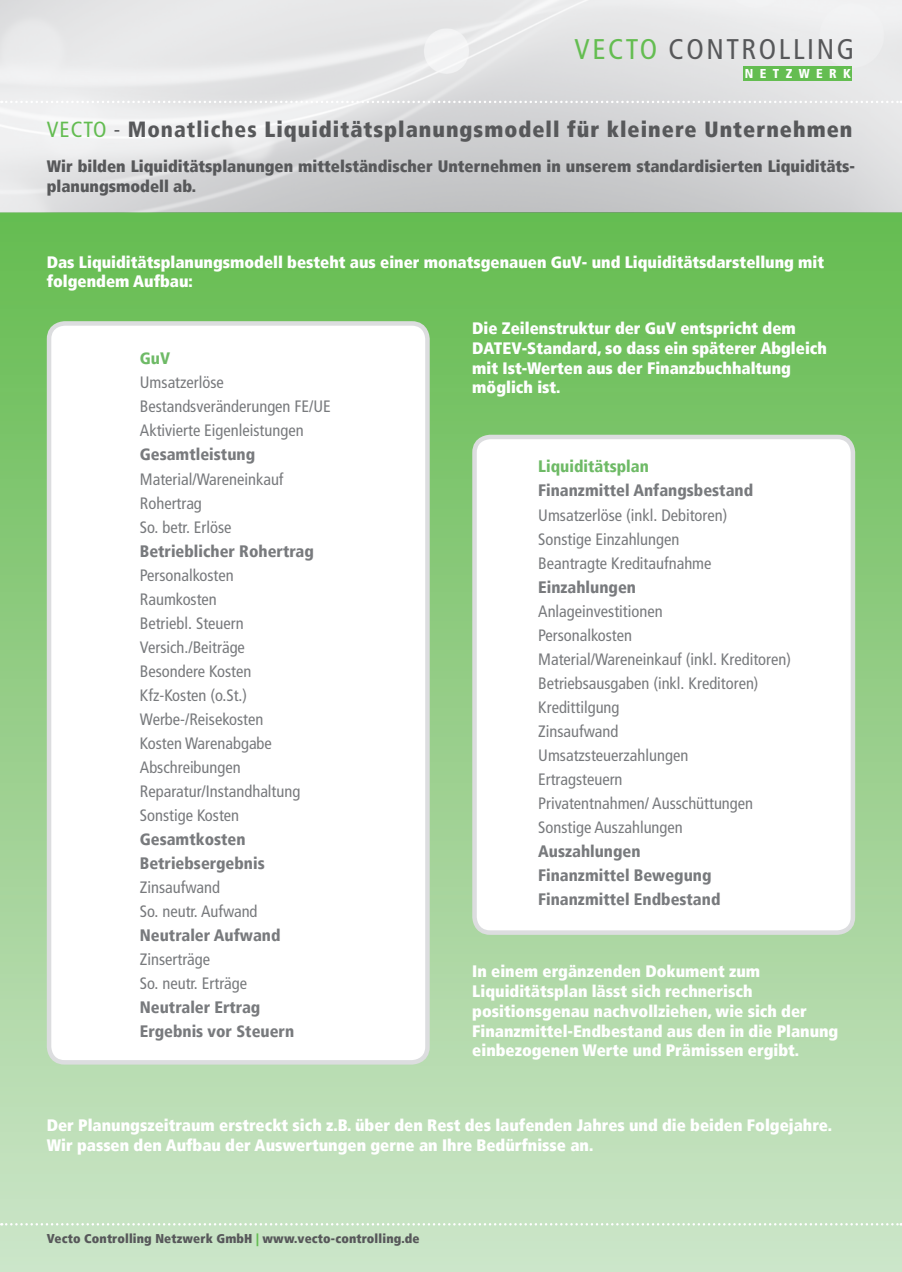
<style>
.page{position:relative;width:902px;height:1272px;background:#fff}
.page>*{position:absolute;margin:0;border:0;box-sizing:border-box;transform-origin:0 0}
.t1{font:condensed 28.5px "Frutiger LT";letter-spacing:.09em;color:#57585a}
.t2{font:900 condensed 21.9px "Frutiger LT";letter-spacing:.045em;color:#57585a}
.t3{font:condensed 16.5px/24px "Frutiger LT";color:#787a7d}
.t4{font:900 condensed 16.5px/19.8px "Frutiger LT";color:#fff}
.t5{font:900 condensed 16.5px/24px "Frutiger LT";color:#787a7d}
.t6{font:900 condensed 16.5px/19.8px "Frutiger LT";color:#57585a}
.t7{font:900 condensed 16.5px "Frutiger LT";color:#6eba66}
.t8{font:900 condensed 12.75px "Frutiger LT";letter-spacing:.01em;color:#57585a}
.t9{font:900 condensed 12.75px "Frutiger LT";letter-spacing:.5em;color:#fff}
.s1{color:#64bd51}
.s2{font-weight:400;color:#63bc51}
.s3{font-weight:400}
.s4{font-style:inherit}
.s5{color:#63bc51}
</style>
<div class="page">
<div style="left:0;top:213px;width:901px;height:1058px;background:linear-gradient(to bottom,#65bb50,#cde4c9)"></div>
<img style="left:0;top:0;width:901px;height:213px">
<div style="left:743px;top:67px;width:108px;height:14px;background:#64bd51"></div>
<svg style="left:1px;top:101px;width:900px;height:2px"></svg>
<svg style="left:1px;top:1222px;width:900px;height:3px"></svg>
<div style="left:49px;top:323px;width:378px;height:739px;background:#fff;border-radius:16px"></div>
<div style="left:47px;top:321px;width:382px;height:743px;border:4px solid #dcdddf;border-radius:16px"></div>
<div style="left:474px;top:437px;width:378px;height:495px;background:#fff;border-radius:16px"></div>
<div style="left:472px;top:435px;width:383px;height:499px;border:4px solid #dcdddf;border-radius:16px"></div>
<h1 class="t1" style="left:574px;top:33px;width:281px"><span class="s1">VECTO</span> CONTROLLING</h1>
<p class="t9" style="left:744px;top:66px;width:108px">NETZWERK</p>
<h2 class="t2" style="left:47px;top:116px;width:807px"><span class="s2">VECTO</span> <span class="s3">-</span> <span class="s4">Monatliches</span> Liquiditätsplanungsmodell für kleinere Unternehmen</h2>
<p class="t6" style="left:47px;top:156px;width:809px">Wir bilden Liquiditätsplanungen mittelständischer Unternehmen in unserem standardisierten Liquiditäts&shy;planungsmodell ab.</p>
<p class="t4" style="left:47px;top:252px;width:778px">Das Liquiditätsplanungsmodell besteht aus einer monatsgenauen GuV- und Liquiditätsdarstellung mit folgendem Aufbau:</p>
<p class="t7" style="left:140px;top:349px;width:32px">GuV</p>
<p class="t3" style="left:140px;top:371px;width:192px">Umsatzerlöse<br>Bestandsveränderungen FE/UE<br>Aktivierte Eigenleistungen</p>
<p class="t5" style="left:140px;top:442px;width:117px">Gesamtleistung</p>
<p class="t3" style="left:140px;top:467px;width:145px">Material/Wareneinkauf<br>Rohertrag<br>So. betr. Erlöse</p>
<p class="t5" style="left:140px;top:539px;width:175px">Betrieblicher Rohertrag</p>
<p class="t3" style="left:140px;top:563px;width:162px">Personalkosten<br>Raumkosten<br>Betriebl. Steuern<br>Versich./Beiträge<br>Besondere Kosten<br>Kfz-Kosten (o.St.)<br>Werbe-/Reisekosten<br>Kosten Warenabgabe<br>Abschreibungen<br>Reparatur/Instandhaltung<br>Sonstige Kosten</p>
<p class="t5" style="left:140px;top:827px;width:126px">Gesamtkosten<br>Betriebsergebnis</p>
<p class="t3" style="left:140px;top:875px;width:119px">Zinsaufwand<br>So. neutr. Aufwand</p>
<p class="t5" style="left:140px;top:923px;width:142px">Neutraler Aufwand</p>
<p class="t3" style="left:140px;top:947px;width:109px">Zinserträge<br>So. neutr. Erträge</p>
<p class="t5" style="left:140px;top:995px;width:156px">Neutraler Ertrag<br>Ergebnis vor Steuern</p>
<p class="t4" style="left:472px;top:318px;width:356px">Die Zeilenstruktur der GuV entspricht dem DATEV-Standard, so dass ein späterer Abgleich mit Ist-Werten aus der Finanzbuchhaltung möglich ist.</p>
<p class="t7" style="left:538px;top:457px;width:112px">Liquiditätsplan</p>
<p class="t5" style="left:538px;top:478px;width:216px">Finanzmittel Anfangsbestand</p>
<p class="t3" style="left:538px;top:503px;width:191px">Umsatzerlöse (inkl. Debitoren)<br>Sonstige Einzahlungen<br>Beantragte Kreditaufnahme</p>
<p class="t5" style="left:538px;top:574px;width:99px">Einzahlungen</p>
<p class="t3" style="left:538px;top:599px;width:254px">Anlageinvestitionen<br>Personalkosten<br>Material/Wareneinkauf (inkl. Kreditoren)<br>Betriebsausgaben (inkl. Kreditoren)<br>Kredittilgung<br>Zinsaufwand<br>Umsatzsteuerzahlungen<br>Ertragsteuern<br>Privatentnahmen/ Ausschüttungen<br>Sonstige Auszahlungen</p>
<p class="t5" style="left:538px;top:839px;width:184px">Auszahlungen<br>Finanzmittel Bewegung<br>Finanzmittel Endbestand</p>
<p class="t4" style="left:472px;top:961px;width:367px">In einem ergänzenden Dokument zum Liquiditätsplan lässt sich rechnerisch positionsgenau nachvollziehen, wie sich der Finanzmittel-Endbestand aus den in die Planung einbezogenen Werte und Prämissen ergibt.</p>
<p class="t4" style="left:47px;top:1115px;width:786px">Der Planungszeitraum erstreckt sich z.B. über den Rest des laufenden Jahres und die beiden Folgejahre.<br>Wir passen den Aufbau der Auswertungen gerne an Ihre Bedürfnisse an.</p>
<p class="t8" style="left:47px;top:1230px;width:374px">Vecto Controlling Netzwerk GmbH <span class="s5">|</span> www.vecto-controlling.de</p>
</div>
